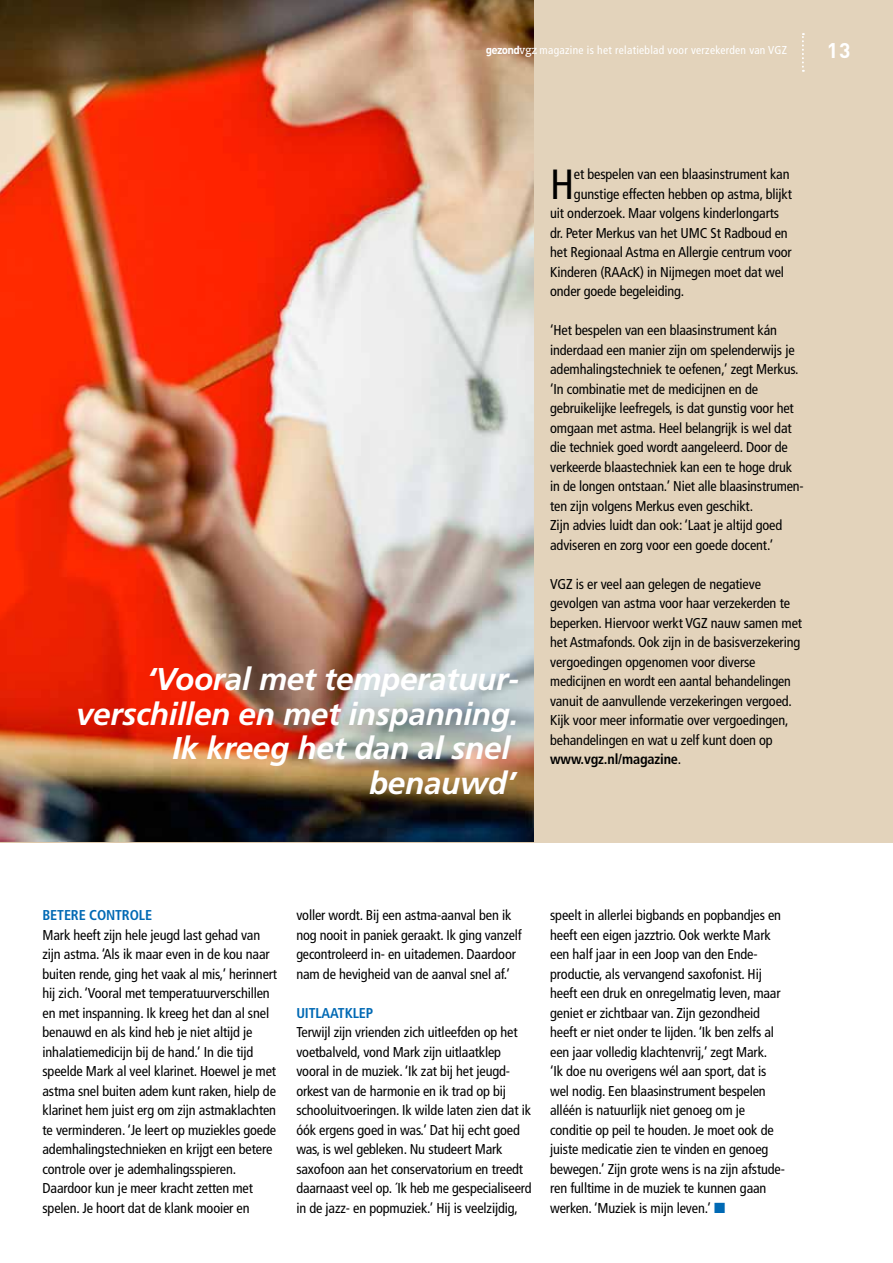
<style>
.page{position:relative;width:893px;height:1263px;background:#fff}
.page>*{position:absolute;margin:0;border:0;box-sizing:border-box;transform-origin:0 0}
.t1{font:condensed 42.15px "Frutiger LT Std";color:#000}
.t2{font:italic 700 31.5px "Frutiger LT Std";letter-spacing:-.01em;color:#fff}
.t3{font:700 21px "DIN";color:#fff}
.t4{font:condensed 14.25px/19.5px "Frutiger LT Std";letter-spacing:-.01em;color:#000}
.t5{font:700 condensed 14.25px "Frutiger LT Std";letter-spacing:-.01em;color:#0069b4}
.t6{font:condensed 11.4px "Frutiger LT Std";letter-spacing:.025em;color:#fff}
.s1{font-family:"DIN";font-weight:700;font-stretch:normal;font-size:11.55px}
.s2{font-family:"Oranda BT";font-stretch:normal;font-size:13.2px}
.s3{font-weight:700}
.s4{color:#0069b4}
</style>
<div class="page">
<div style="left:533px;top:0;width:360px;height:842px;background:#e3d3bb"></div>
<img style="left:0;top:0;width:533px;height:841px">
<svg style="left:802px;top:33px;width:2px;height:39px"></svg>
<p class="t6" style="left:486px;top:43px;width:303px"><span class="s1">gezond</span><span class="s2">vgz</span> magazine is het relatieblad voor verzekerden van VGZ</p>
<h3 class="t3" style="left:827px;top:37px;width:25px">13</h3>
<h2 class="t2" style="left:147px;top:661px;width:374px">‘Vooral met temperatuur-</h2>
<h2 class="t2" style="left:76px;top:695px;width:444px">verschillen en met inspanning.</h2>
<h2 class="t2" style="left:173px;top:730px;width:339px">Ik kreeg het dan al snel</h2>
<h2 class="t2" style="left:369px;top:764px;width:148px">benauwd’</h2>
<h1 class="t1" style="left:550px;top:159px;width:26px">H</h1>
<p class="t4" style="left:574px;top:164px;width:217px">et bespelen van een blaasinstrument kan</p>
<p class="t4" style="left:574px;top:184px;width:219px">gunstige effecten hebben op astma, blijkt</p>
<p class="t4" style="left:550px;top:203px;width:230px">uit onderzoek. Maar volgens kinderlongarts</p>
<p class="t4" style="left:550px;top:223px;width:239px">dr. Peter Merkus van het UMC St Radboud en</p>
<p class="t4" style="left:550px;top:242px;width:243px">het Regionaal Astma en Allergie centrum voor</p>
<p class="t4" style="left:550px;top:262px;width:235px">Kinderen (RAAcK) in Nijmegen moet dat wel</p>
<p class="t4" style="left:550px;top:281px;width:136px">onder goede begeleiding.</p>
<p class="t4" style="left:550px;top:320px;width:255px">‘Het bespelen van een blaasinstrument kán inderdaad een manier zijn om spelenderwijs je ademhalingstechniek te oefenen,’ zegt Merkus. ‘In combinatie met de medicijnen en de gebruikelijke leefregels, is dat gunstig voor het omgaan met astma. Heel belangrijk is wel dat die techniek goed wordt aangeleerd. Door de verkeerde blaastechniek kan een te hoge druk in de longen ontstaan.’ Niet alle blaasinstrumen&shy;ten zijn volgens Merkus even geschikt.<br>Zijn advies luidt dan ook: ‘Laat je altijd goed adviseren en zorg voor een goede docent.’</p>
<p class="t4" style="left:550px;top:574px;width:253px">VGZ is er veel aan gelegen de negatieve gevolgen van astma voor haar verzekerden te beperken. Hiervoor werkt VGZ nauw samen met het Astmafonds. Ook zijn in de basisverzekering vergoedingen opgenomen voor diverse medicijnen en wordt een aantal behandelingen vanuit de aanvullende verzekeringen vergoed.<br>Kijk voor meer informatie over vergoedingen, behandelingen en wat u zelf kunt doen op <span class="s3">WWW.VGZ.NL/MAGAZINE</span>.</p>
<p class="t5" style="left:43px;top:907px;width:111px">BETERE CONTROLE</p>
<p class="t4" style="left:43px;top:925px;width:236px">Mark heeft zijn hele jeugd last gehad van zijn astma. ‘Als ik maar even in de kou naar buiten rende, ging het vaak al mis,’ herinnert hij zich. ‘Vooral met temperatuurverschillen en met inspanning. Ik kreeg het dan al snel benauwd en als kind heb je niet altijd je inhalatiemedicijn bij de hand.’ In die tijd speelde Mark al veel klarinet. Hoewel je met astma snel buiten adem kunt raken, hielp de klarinet hem juist erg om zijn astmaklachten te verminderen. ‘Je leert op muziekles goede ademhalingstechnieken en krijgt een betere controle over je ademhalingsspieren.<br>Daardoor kun je meer kracht zetten met spelen. Je hoort dat de klank mooier en</p>
<p class="t4" style="left:296px;top:905px;width:227px">voller wordt. Bij een astma-aanval ben ik nog nooit in paniek geraakt. Ik ging vanzelf gecontroleerd in- en uitademen. Daardoor nam de hevigheid van de aanval snel af.’</p>
<p class="t5" style="left:296px;top:1004px;width:78px">UITLAATKLEP</p>
<p class="t4" style="left:296px;top:1022px;width:237px">Terwijl zijn vrienden zich uitleefden op het voetbalveld, vond Mark zijn uitlaatklep vooral in de muziek. ‘Ik zat bij het jeugd&shy;orkest van de harmonie en ik trad op bij schooluitvoeringen. Ik wilde laten zien dat ik óók ergens goed in was.’ Dat hij echt goed was, is wel gebleken. Nu studeert Mark saxofoon aan het conservatorium en treedt daarnaast veel op. ´Ik heb me gespecialiseerd in de jazz- en popmuziek.’ Hij is veelzijdig,</p>
<p class="t4" style="left:550px;top:905px;width:236px">speelt in allerlei bigbands en popbandjes en heeft een eigen jazztrio. Ook werkte Mark een half jaar in een Joop van den Ende&shy;productie, als vervangend saxofonist. Hij heeft een druk en onregelmatig leven, maar geniet er zichtbaar van. Zijn gezondheid heeft er niet onder te lijden. ‘Ik ben zelfs al een jaar volledig klachtenvrij,’ zegt Mark.<br>‘Ik doe nu overigens wél aan sport, dat is wel nodig. Een blaasinstrument bespelen alléén is natuurlijk niet genoeg om je conditie op peil te houden. Je moet ook de juiste medicatie zien te vinden en genoeg bewegen.’ Zijn grote wens is na zijn afstude&shy;ren fulltime in de muziek te kunnen gaan werken. ‘Muziek is mijn leven.’ <span class="s4">■</span></p>
</div>
